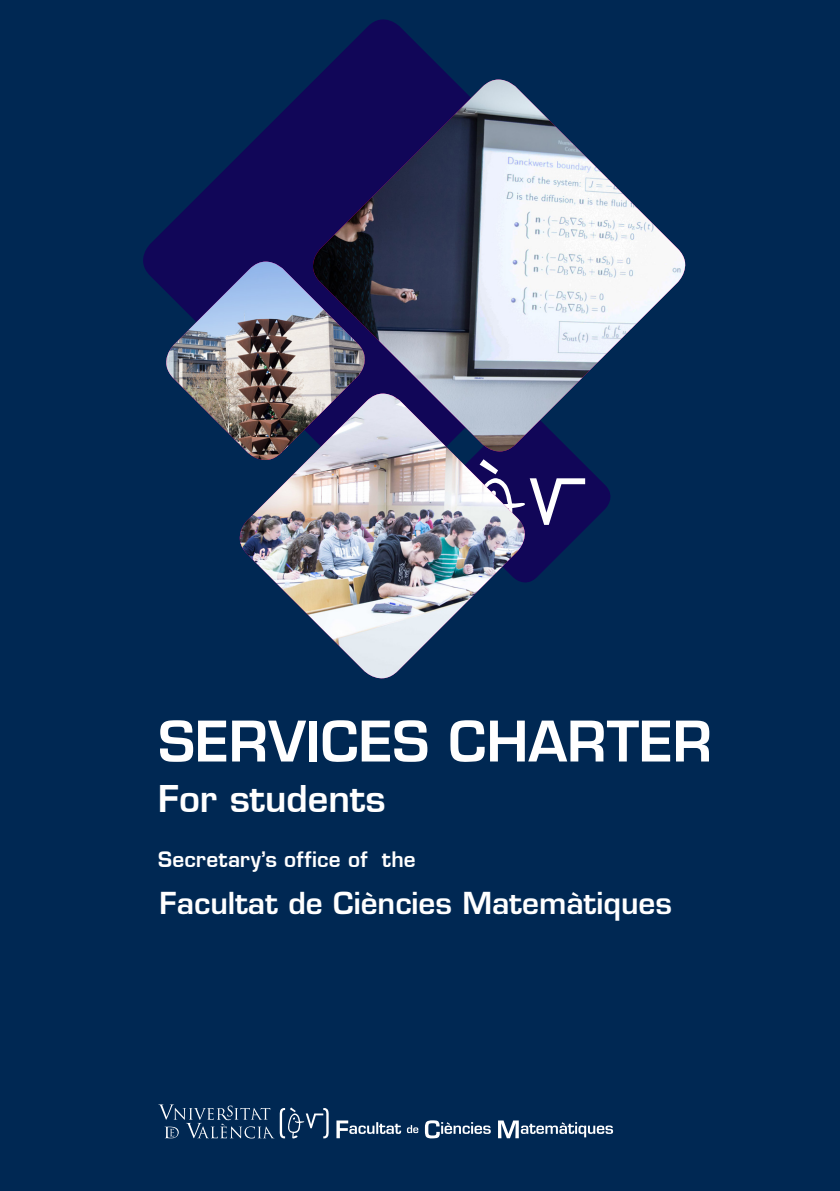
<style>
.page{position:relative;width:840px;height:1191px;background:#fff}
.page>*{position:absolute;margin:0;border:0;box-sizing:border-box;transform-origin:0 0}
.Título_portada{font:600 54.6px "Eurostile LT";color:#fff}
.Subtítulo_portada{font:600 36px "Eurostile LT";color:#fff}
.Subtítulo_portada-2{font:600 29.6px "Eurostile";color:#fff}
.Jq3_Epígrafe___Euros{font:600 20.8px "Eurostile LT";letter-spacing:.015em;color:#fff}
</style>
<div class="page">
<div style="left:0;top:0;width:839px;height:1191px;background:#002853"></div>
<svg style="left:158px;top:1104px;width:454px;height:34px"></svg>
<svg style="left:143px;top:19px;width:300px;height:263px"></svg>
<svg style="left:303px;top:70px;width:200px;height:10px;fill:#110658"></svg>
<img style="left:303px;top:80px;width:383px;height:325px">
<svg style="left:157px;top:252px;width:217px;height:10px;background:#0f0744"></svg>
<img style="left:157px;top:262px;width:217px;height:173px">
<svg style="left:534px;top:405px;width:77px;height:174px"></svg>
<svg style="left:230px;top:384px;width:304px;height:295px;background:#757590"></svg>
<img style="left:230px;top:393px;width:304px;height:285px">
<p class="Título_portada" style="left:158px;top:707px;width:555px">SERVICES CHARTER</p>
<p class="Subtítulo_portada" style="left:158px;top:776px;width:228px">For students</p>
<p class="Jq3_Epígrafe___Euros" style="left:158px;top:846px;width:259px">Secretary’s office of the</p>
<p class="Subtítulo_portada-2" style="left:159px;top:884px;width:513px">Facultat de Ciències Matemàtiques</p>
</div>
